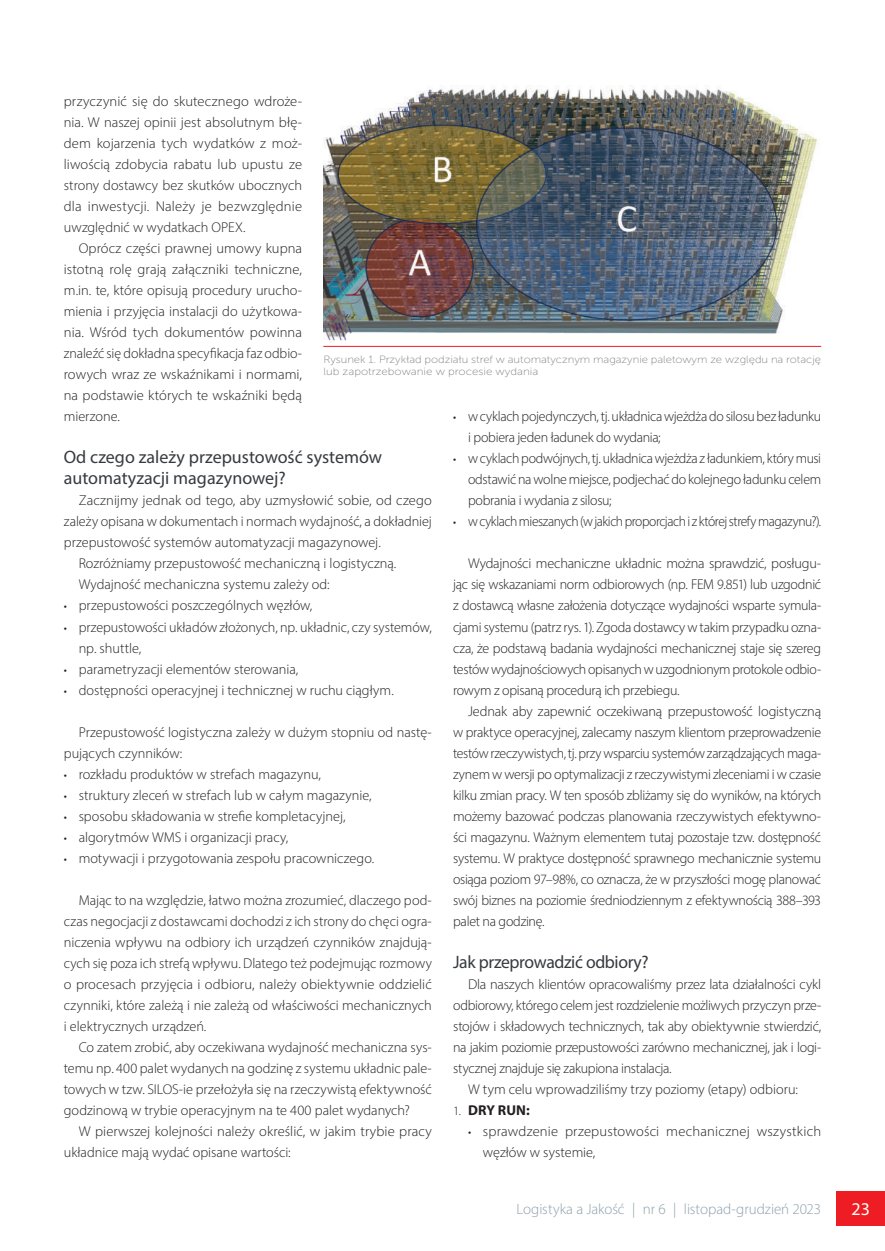
<style>
.page{position:relative;width:885px;height:1251px;background:#fff}
.page>*{position:absolute;margin:0;border:0;box-sizing:border-box;transform-origin:0 0}
.t1{font:18px/21px "Myriad Pro";color:#353b40}
.t2{font:18px "Myriad Pro";letter-spacing:-.02em;color:#353b40}
.t3{font:18px "Myriad Pro";color:#fff}
.t4{font:300 15px "Myriad Pro";letter-spacing:-.005em;color:#8ca1aa}
.t5{font:300 14.25px/21px "Myriad Pro";letter-spacing:-.005em;color:#231f20;text-align:justify}
.t6{font:300 14.25px "Myriad Pro";letter-spacing:-.03em;color:#231f20;scale:.95 1}
.t7{font:300 14.25px "Myriad Pro";letter-spacing:-.025em;color:#231f20}
.t8{font:700 14.25px "Myriad Pro";letter-spacing:.005em;color:#231f20}
.t9{font:10.5px/12.6px "Museo Sans 100";letter-spacing:-.005em;color:#808285;scale:1.08 1}
.s1{font-size:12.75px}
.s2{font-weight:300;font-size:12.75px}
</style>
<div class="page">
<img style="left:323px;top:85px;width:494px;height:257px">
<hr style="left:323px;top:346px;width:498px;height:1px;background:#ee1d23">
<div style="left:836px;top:1191px;width:48px;height:34px;background:#ee1d23"></div>
<p class="t5" style="left:64px;top:91px;width:240px">przyczynić się do skutecznego wdroże&shy;nia. W naszej opinii jest absolutnym błę&shy;dem kojarzenia tych wydatków z moż&shy;liwością zdobycia rabatu lub upustu ze strony dostawcy bez skutków ubocznych dla inwestycji. Należy je bezwzględnie uwzględnić w wydatkach OPEX.</p>
<p class="t5" style="left:64px;top:238px;width:240px;text-indent:15px">Oprócz części prawnej umowy kupna istotną rolę grają załączniki techniczne, m.in. te, które opisują procedury urucho&shy;mienia i przyjęcia instalacji do użytkowa&shy;nia. Wśród tych dokumentów powinna znaleźć się dokładna specyfikacja faz odbio&shy;rowych wraz ze wskaźnikami i normami, na podstawie których te wskaźniki będą mierzone.</p>
<p class="t1" style="left:64px;top:446px;width:320px">Od czego zależy przepustowość systemów automatyzacji magazynowej?</p>
<p class="t5" style="left:79px;top:490px;width:354px">Zacznijmy jednak od tego, aby uzmysłowić sobie, od czego</p>
<p class="t5" style="left:64px;top:511px;width:369px">zależy opisana w dokumentach i normach wydajność, a dokładniej</p>
<p class="t5" style="left:64px;top:532px;width:318px">przepustowość systemów automatyzacji magazynowej.</p>
<p class="t5" style="left:79px;top:553px;width:319px">Rozróżniamy przepustowość mechaniczną i logistyczną.</p>
<p class="t5" style="left:79px;top:574px;width:252px">Wydajność mechaniczna systemu zależy od:</p>
<p class="t5" style="left:64px;top:595px;width:250px"><span class="s1">•</span> przepustowości poszczególnych węzłów,</p>
<p class="t5" style="left:79px;top:616px;width:354px;text-indent:-15px"><span class="s1">•</span> przepustowości układów złożonych, np. układnic, czy systemów, np. shuttle,</p>
<p class="t5" style="left:64px;top:658px;width:236px"><span class="s1">•</span> parametryzacji elementów sterowania,</p>
<p class="t5" style="left:64px;top:679px;width:331px"><span class="s1">•</span> dostępności operacyjnej i technicznej w ruchu ciągłym.</p>
<p class="t5" style="left:64px;top:721px;width:369px;text-indent:15px">Przepustowość logistyczna zależy w dużym stopniu od nastę&shy;pujących czynników:</p>
<p class="t5" style="left:64px;top:763px;width:259px"><span class="s1">•</span> rozkładu produktów w strefach magazynu,</p>
<p class="t5" style="left:64px;top:784px;width:309px"><span class="s1">•</span> struktury zleceń w strefach lub w całym magazynie,</p>
<p class="t5" style="left:64px;top:805px;width:283px"><span class="s1">•</span> sposobu składowania w strefie kompletacyjnej,</p>
<p class="t5" style="left:64px;top:826px;width:226px"><span class="s1">•</span> algorytmów WMS i organizacji pracy,</p>
<p class="t5" style="left:64px;top:847px;width:312px"><span class="s1">•</span> motywacji i przygotowania zespołu pracowniczego.</p>
<p class="t5" style="left:64px;top:889px;width:369px;text-indent:15px">Mając to na względzie, łatwo można zrozumieć, dlaczego pod&shy;czas negocjacji z dostawcami dochodzi z ich strony do chęci ogra&shy;niczenia wpływu na odbiory ich urządzeń czynników znajdują&shy;cych się poza ich strefą wpływu. Dlatego też podejmując rozmowy o procesach przyjęcia i odbioru, należy obiektywnie oddzielić czynniki, które zależą i nie zależą od właściwości mechanicznych i elektrycznych urządzeń.</p>
<p class="t5" style="left:64px;top:1036px;width:369px;text-indent:15px">Co zatem zrobić, aby oczekiwana wydajność mechaniczna sys&shy;temu np. 400 palet wydanych na godzinę z systemu układnic pale&shy;towych w tzw. SILOS-ie przełożyła się na rzeczywistą efektywność godzinową w trybie operacyjnym na te 400 palet wydanych?</p>
<p class="t5" style="left:64px;top:1120px;width:369px;text-indent:15px">W pierwszej kolejności należy określić, w jakim trybie pracy układnice mają wydać opisane wartości:</p>
<p class="t9" style="left:323px;top:352px;width:462px">Rysunek 1. Przykład podziału stref w automatycznym magazynie paletowym ze względu na rotację lub zapotrzebowanie w procesie wydania</p>
<p class="t5" style="left:468px;top:406px;width:354px;text-indent:-15px"><span class="s1">•</span> w cyklach pojedynczych, tj. układnica wjeżdża do silosu bez ładunku i pobiera jeden ładunek do wydania;</p>
<p class="t5" style="left:468px;top:448px;width:354px;text-indent:-15px"><span class="s1">•</span> w cyklach podwójnych, tj. układnica wjeżdża z ładunkiem, który musi odstawić na wolne miejsce, podjechać do kolejnego ładunku celem pobrania i wydania z silosu;</p>
<p class="t6" style="left:453px;top:513px;width:389px"><span class="s1">•</span> w cyklach mieszanych (w jakich proporcjach i z której strefy magazynu?).</p>
<p class="t5" style="left:453px;top:553px;width:369px;text-indent:15px">Wydajności mechaniczne układnic można sprawdzić, posługu&shy;jąc się wskazaniami norm odbiorowych (np. FEM 9.851) lub uzgodnić z dostawcą własne założenia dotyczące wydajności wsparte symula&shy;cjami systemu (patrz rys. 1). Zgoda dostawcy w takim przypadku ozna&shy;cza, że podstawą badania wydajności mechanicznej staje się szereg testów wydajnościowych opisanych w uzgodnionym protokole odbio&shy;rowym z opisaną procedurą ich przebiegu.</p>
<p class="t5" style="left:453px;top:700px;width:369px;text-indent:15px">Jednak aby zapewnić oczekiwaną przepustowość logistyczną w praktyce operacyjnej, zalecamy naszym klientom przeprowadzenie testów rzeczywistych, tj. przy wsparciu systemów zarządzających maga&shy;zynem w wersji po optymalizacji z rzeczywistymi zleceniami i w czasie kilku zmian pracy. W ten sposób zbliżamy się do wyników, na których możemy bazować podczas planowania rzeczywistych efektywno&shy;ści magazynu. Ważnym elementem tutaj pozostaje tzw. dostępność systemu. W praktyce dostępność sprawnego mechanicznie systemu osiąga poziom 97–98%, co oznacza, że w przyszłości mogę planować swój biznes na poziomie średniodziennym z efektywnością 388–393 palet na godzinę.</p>
<p class="t2" style="left:453px;top:950px;width:197px">Jak przeprowadzić odbiory?</p>
<p class="t5" style="left:468px;top:973px;width:354px">Dla naszych klientów opracowaliśmy przez lata działalności cykl</p>
<p class="t5" style="left:453px;top:994px;width:369px">odbiorowy, którego celem jest rozdzielenie możliwych przyczyn prze-</p>
<p class="t5" style="left:453px;top:1015px;width:369px">stojów i składowych technicznych, tak aby obiektywnie stwierdzić,</p>
<p class="t7" style="left:453px;top:1038px;width:369px">na jakim poziomie przepustowości zarówno mechanicznej, jak i logi-</p>
<p class="t5" style="left:453px;top:1057px;width:220px">stycznej znajduje się zakupiona instalacja.</p>
<p class="t5" style="left:468px;top:1078px;width:331px">W tym celu wprowadziliśmy trzy poziomy (etapy) odbioru:</p>
<p class="t8" style="left:453px;top:1100px;width:78px"><span class="s2">1.</span> DRY RUN:</p>
<p class="t5" style="left:483px;top:1120px;width:340px;text-indent:-15px"><span class="s1">•</span> sprawdzenie przepustowości mechanicznej wszystkich węzłów w systemie,</p>
<p class="t4" style="left:516px;top:1199px;width:306px">Logistyka a Jakość | nr 6 | listopad-grudzień 2023</p>
<p class="t3" style="left:851px;top:1197px;width:20px">23</p>
</div>
